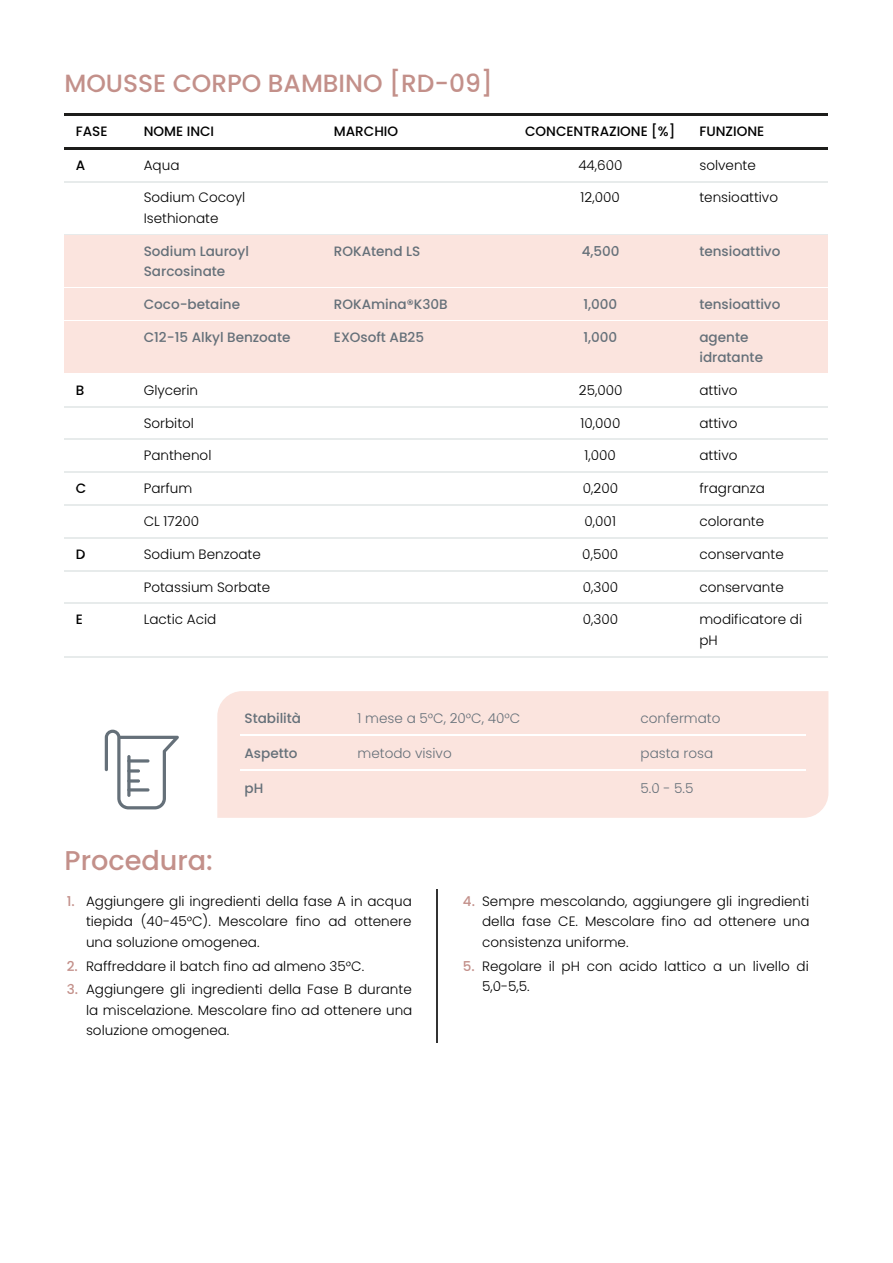
<style>
.page{position:relative;width:893px;height:1263px;background:#fff}
.page>*{position:absolute;margin:0;border:0;box-sizing:border-box;transform-origin:0 0}
.t1{font:500 27.15px "Poppins";letter-spacing:.005em;color:#c3908a}
.t2{font:24.9px "Medium Poppins";letter-spacing:.005em;color:#c3908a}
.t3{font:13.5px/20.4px "Light Poppins";letter-spacing:.005em;color:#000}
.t4{font:500 13.5px/20.4px "Poppins";letter-spacing:.005em;color:#657079}
.t5{font:13.5px "Light Poppins";letter-spacing:.005em;color:#657079}
.t6{font:500 13.5px "Poppins";letter-spacing:.005em;color:#000}
.s1{font-family:"Poppins";font-weight:500;color:#c3908a}
</style>
<div class="page">
<hr style="left:64px;top:113px;width:764px;height:2px;background:#1d1d1b">
<hr style="left:64px;top:147px;width:764px;height:2px;background:#1d1d1b">
<hr style="left:64px;top:181px;width:764px;height:1px;background:#e7ebeb">
<hr style="left:64px;top:234px;width:764px;height:1px;background:#e7ebeb">
<div style="left:64px;top:235px;width:764px;height:53px;background:#fbe4de"></div>
<hr style="left:64px;top:287px;width:764px;height:1px;background:#fff">
<div style="left:64px;top:288px;width:764px;height:33px;background:#fbe4de"></div>
<hr style="left:64px;top:320px;width:764px;height:1px;background:#fff">
<div style="left:64px;top:321px;width:764px;height:53px;background:#fbe4de"></div>
<hr style="left:64px;top:373px;width:764px;height:1px;background:#fff">
<hr style="left:64px;top:406px;width:764px;height:1px;background:#e7ebeb">
<hr style="left:64px;top:439px;width:764px;height:1px;background:#e7ebeb">
<hr style="left:64px;top:472px;width:764px;height:1px;background:#e7ebeb">
<hr style="left:64px;top:505px;width:764px;height:1px;background:#e7ebeb">
<hr style="left:64px;top:537px;width:764px;height:1px;background:#e7ebeb">
<hr style="left:64px;top:570px;width:764px;height:1px;background:#e7ebeb">
<hr style="left:64px;top:603px;width:764px;height:1px;background:#e7ebeb">
<hr style="left:64px;top:656px;width:764px;height:1px;background:#e7ebeb">
<div style="left:217px;top:691px;width:611px;height:127px;background:#fbe4de"></div>
<hr style="left:240px;top:734px;width:113px;height:1px;background:#fff">
<hr style="left:353px;top:734px;width:283px;height:1px;background:#fff">
<hr style="left:636px;top:734px;width:169px;height:1px;background:#fff">
<hr style="left:240px;top:769px;width:113px;height:1px;background:#fff">
<hr style="left:353px;top:769px;width:283px;height:1px;background:#fff">
<hr style="left:636px;top:769px;width:169px;height:1px;background:#fff">
<hr style="left:437px;top:889px;width:1px;height:154px;background:#333">
<svg style="left:105px;top:730px;width:74px;height:79px"></svg>
<hr style="left:127px;top:755px;width:3px;height:42px;background:#657079;border-radius:2px">
<svg style="left:127px;top:788px;width:22px;height:4px"></svg>
<svg style="left:127px;top:779px;width:13px;height:4px"></svg>
<svg style="left:127px;top:769px;width:13px;height:4px"></svg>
<svg style="left:127px;top:759px;width:22px;height:4px"></svg>
<h2 class="t2" style="left:64px;top:66px;width:430px">MOUSSE CORPO BAMBINO [RD-09]</h2>
<p class="t6" style="left:76px;top:122px;width:33px">FASE</p>
<p class="t6" style="left:144px;top:122px;width:72px">NOME INCI</p>
<p class="t6" style="left:334px;top:122px;width:66px">MARCHIO</p>
<p class="t6" style="left:525px;top:122px;width:151px">CONCENTRAZIONE [%]</p>
<p class="t6" style="left:699px;top:122px;width:66px">FUNZIONE</p>
<p class="t6" style="left:76px;top:156px;width:11px">A</p>
<p class="t3" style="left:144px;top:155px;width:37px">Aqua</p>
<p class="t3" style="left:578px;top:155px;width:46px">44,600</p>
<p class="t3" style="left:699px;top:155px;width:58px">solvente</p>
<p class="t3" style="left:144px;top:188px;width:103px">Sodium Cocoyl<br>Isethionate</p>
<p class="t3" style="left:580px;top:188px;width:41px">12,000</p>
<p class="t3" style="left:699px;top:188px;width:80px">tensioattivo</p>
<p class="t4" style="left:144px;top:241px;width:107px">Sodium Lauroyl<br>Sarcosinate</p>
<p class="t4" style="left:334px;top:241px;width:88px">ROKAtend LS</p>
<p class="t4" style="left:581px;top:241px;width:39px">4,500</p>
<p class="t4" style="left:699px;top:241px;width:82px">tensioattivo</p>
<p class="t4" style="left:144px;top:294px;width:98px">Coco-betaine</p>
<p class="t4" style="left:334px;top:294px;width:115px">ROKAmina®K30B</p>
<p class="t4" style="left:583px;top:294px;width:35px">1,000</p>
<p class="t4" style="left:699px;top:294px;width:82px">tensioattivo</p>
<p class="t4" style="left:144px;top:327px;width:148px">C12-15 Alkyl Benzoate</p>
<p class="t4" style="left:334px;top:327px;width:92px">EXOsoft AB25</p>
<p class="t4" style="left:583px;top:327px;width:35px">1,000</p>
<p class="t4" style="left:699px;top:327px;width:65px">agente idratante</p>
<p class="t6" style="left:76px;top:381px;width:10px">B</p>
<p class="t3" style="left:144px;top:380px;width:56px">Glycerin</p>
<p class="t3" style="left:579px;top:380px;width:45px">25,000</p>
<p class="t3" style="left:699px;top:380px;width:39px">attivo</p>
<p class="t3" style="left:144px;top:413px;width:52px">Sorbitol</p>
<p class="t3" style="left:580px;top:413px;width:41px">10,000</p>
<p class="t3" style="left:699px;top:413px;width:39px">attivo</p>
<p class="t3" style="left:144px;top:445px;width:69px">Panthenol</p>
<p class="t3" style="left:584px;top:445px;width:33px">1,000</p>
<p class="t3" style="left:699px;top:445px;width:39px">attivo</p>
<p class="t6" style="left:76px;top:479px;width:12px">C</p>
<p class="t3" style="left:144px;top:478px;width:50px">Parfum</p>
<p class="t3" style="left:583px;top:478px;width:37px">0,200</p>
<p class="t3" style="left:699px;top:478px;width:67px">fragranza</p>
<p class="t3" style="left:144px;top:511px;width:57px">CL 17200</p>
<p class="t3" style="left:584px;top:511px;width:33px">0,001</p>
<p class="t3" style="left:699px;top:511px;width:66px">colorante</p>
<p class="t6" style="left:76px;top:545px;width:11px">D</p>
<p class="t3" style="left:144px;top:544px;width:119px">Sodium Benzoate</p>
<p class="t3" style="left:582px;top:544px;width:37px">0,500</p>
<p class="t3" style="left:699px;top:544px;width:86px">conservante</p>
<p class="t3" style="left:144px;top:577px;width:128px">Potassium Sorbate</p>
<p class="t3" style="left:583px;top:577px;width:37px">0,300</p>
<p class="t3" style="left:699px;top:577px;width:86px">conservante</p>
<p class="t6" style="left:76px;top:610px;width:9px">E</p>
<p class="t3" style="left:144px;top:609px;width:74px">Lactic Acid</p>
<p class="t3" style="left:583px;top:609px;width:37px">0,300</p>
<p class="t3" style="left:699px;top:609px;width:104px">modificatore di pH</p>
<p class="t4" style="left:244px;top:708px;width:58px">Stabilità</p>
<p class="t5" style="left:357px;top:709px;width:164px">1 mese a 5°C, 20°C, 40°C</p>
<p class="t5" style="left:640px;top:709px;width:81px">confermato</p>
<p class="t4" style="left:244px;top:743px;width:54px">Aspetto</p>
<p class="t5" style="left:357px;top:744px;width:95px">metodo visivo</p>
<p class="t5" style="left:640px;top:744px;width:74px">pasta rosa</p>
<p class="t4" style="left:244px;top:778px;width:20px">pH</p>
<p class="t5" style="left:640px;top:779px;width:54px">5.0 - 5.5</p>
<h1 class="t1" style="left:64px;top:841px;width:150px">Procedura:</h1>
<p class="t3" style="left:86px;top:891px;width:327px;text-align:justify;text-indent:-19px"><span class="s1">1.</span> Aggiungere gli ingredienti della fase A in acqua tiepida (40-45°C). Mescolare fino ad ottenere una soluzione omogenea.</p>
<p class="t3" style="left:67px;top:956px;width:299px"><span class="s1">2.</span> Raffreddare il batch fino ad almeno 35°C.</p>
<p class="t3" style="left:86px;top:979px;width:328px;text-align:justify;text-indent:-19px"><span class="s1">3.</span> Aggiungere gli ingredienti della Fase B durante la miscelazione. Mescolare fino ad ottenere una soluzione omogenea.</p>
<p class="t3" style="left:482px;top:891px;width:329px;text-align:justify;text-indent:-19px"><span class="s1">4.</span> Sempre mescolando, aggiungere gli ingredienti della fase CE. Mescolare fino ad ottenere una consistenza uniforme.</p>
<p class="t3" style="left:482px;top:956px;width:328px;text-indent:-19px"><span class="s1">5.</span> Regolare il pH con acido lattico a un livello di<br>5,0-5,5.</p>
</div>
